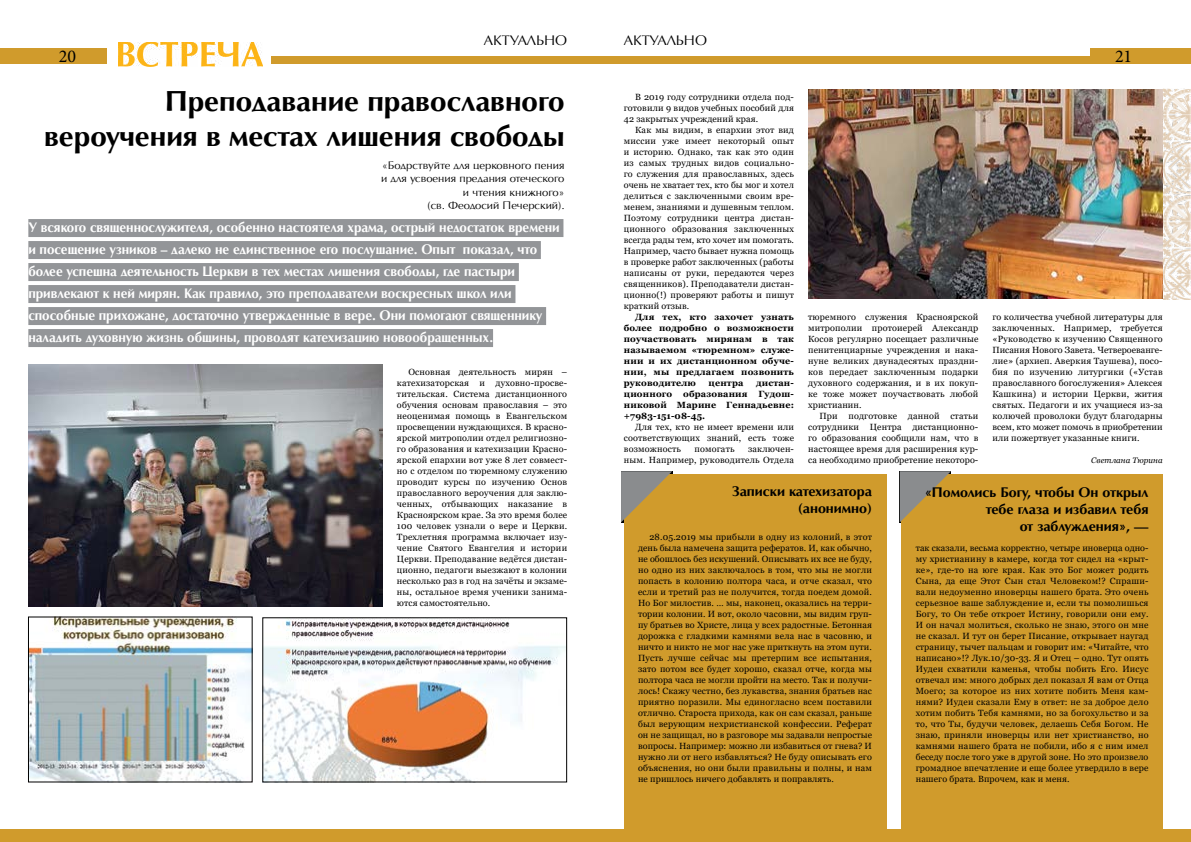
<style>
.page{position:relative;width:1191px;height:842px;background:#fff}
.page>*{position:absolute;margin:0;border:0;box-sizing:border-box;transform-origin:0 0}
.t1{font:700 29px/34.8px "AG Opus High Resolution";color:#000;text-align:right}
.t2{font:18px "Minion Pro";color:#000}
.t3{font:700 14px/22px "AG Opus High Resolution";color:#fff;scale:.96 1}
.t4{font:700 14px/16.8px "AG Opus High Resolution";color:#000;text-align:right}
.t5{font:14px "AG Opus High Resolution";color:#000}
.t6{font:11px/13.2px "AG Opus High Resolution";color:#000;text-align:right}
.t7{font:9px/11px "Georgia";letter-spacing:.015em;color:#000;text-align:justify}
.t8{font:700 9px/11px "Georgia";letter-spacing:.02em;color:#000;text-align:justify}
.t9{font:italic 8px "Georgia";letter-spacing:.01em;color:#000}
</style>
<div class="page">
<div style="left:0;top:48px;width:106px;height:16px;background:#d09b2c"></div>
<div style="left:1090px;top:48px;width:101px;height:16px;background:#d09b2c"></div>
<div style="left:271px;top:56px;width:324px;height:8px;background:#d09b2c"></div>
<div style="left:595px;top:56px;width:596px;height:8px;background:#d09b2c"></div>
<div style="left:0;top:829px;width:1191px;height:13px;background:#d09b2c"></div>
<img style="left:118px;top:42px;width:145px;height:25px">
<div style="left:624px;top:474px;width:262px;height:368px;background:#d09b2c"></div>
<div style="left:901px;top:474px;width:261px;height:368px;background:#d09b2c"></div>
<img style="left:808px;top:88px;width:383px;height:211px">
<img style="left:30px;top:619px;width:220px;height:161px">
<img style="left:28px;top:364px;width:355px;height:242px">
<div style="left:28px;top:219px;width:535px;height:18px;background:#939598"></div>
<div style="left:28px;top:241px;width:513px;height:18px;background:#939598"></div>
<div style="left:28px;top:263px;width:491px;height:18px;background:#939598"></div>
<div style="left:28px;top:285px;width:487px;height:18px;background:#939598"></div>
<div style="left:28px;top:307px;width:518px;height:18px;background:#939598"></div>
<div style="left:28px;top:329px;width:465px;height:18px;background:#939598"></div>
<img style="left:265px;top:620px;width:300px;height:160px">
<svg style="left:621px;top:471px;width:51px;height:51px"></svg>
<svg style="left:899px;top:471px;width:52px;height:51px"></svg>
<h3 class="t5" style="left:484px;top:32px;width:85px">АКТУАЛЬНО</h3>
<h3 class="t5" style="left:624px;top:32px;width:85px">АКТУАЛЬНО</h3>
<h2 class="t2" style="left:59px;top:44px;width:19px">20</h2>
<h2 class="t2" style="left:1115px;top:44px;width:19px">21</h2>
<p class="t7" style="left:624px;top:92px;width:172px;text-indent:11px">В 2019 году сотрудники отдела под&shy;готовили 9 видов учебных пособий для 42 закрытых учреждений края.</p>
<p class="t7" style="left:624px;top:125px;width:172px;text-indent:11px">Как мы видим, в епархии этот вид миссии уже имеет некоторый опыт и историю. Однако, так как это один из самых трудных видов социально&shy;го служения для православных, здесь очень не хватает тех, кто бы мог и хотел делиться с заключенными своим вре&shy;менем, знаниями и душевным теплом.<br>Поэтому сотрудники центра дистан&shy;ционного образования заключенных всегда рады тем, кто хочет им помогать.<br>Например, часто бывает нужна помощь в проверке работ заключенных (работы написаны от руки, передаются через священников). Преподаватели дистан&shy;ционно(!) проверяют работы и пишут краткий отзыв.</p>
<p class="t8" style="left:624px;top:311px;width:172px;text-indent:11px">Для тех, кто захочет узнать более подробно о возможности поучаствовать мирянам в так называемом «тюремном» служе&shy;нии и их дистанционном обуче&shy;нии, мы предлагаем позвонить руководителю</p>
<h1 class="t1" style="left:44px;top:84px;width:522px">Преподавание православного вероучения в местах лишения свободы</h1>
<p class="t6" style="left:381px;top:159px;width:185px">«Бодрствуйте для церковного пения и для усвоения предания отеческого и чтения книжного»<br>(св. Феодосий Печерский).</p>
<p class="t3" style="left:28px;top:216px;width:555px">У всякого священнослужителя, особенно настоятеля храма, острый недостаток времени и посещение узников – далеко не единственное его послушание. Опыт показал, что более успешна деятельность Церкви в тех местах лишения свободы, где пастыри привлекают к ней мирян. Как правило, это преподаватели воскресных школ или способные прихожане, достаточно утвержденные в вере. Они помогают священнику наладить духовную жизнь общины, проводят катехизацию новообращенных.</p>
<p class="t7" style="left:992px;top:312px;width:172px">го количества учебной литературы для заключенных. Например, требуется «Руководство к изучению Священного Писания Нового Завета. Четвероеванге&shy;лие» (архиеп. Аверкия Таушева), посо&shy;бия по изучению литургики («Устав православного богослужения» Алексея Кашкина) и истории Церкви, жития святых. Педагоги и их учащиеся из-за колючей проволоки будут благодарны всем, кто может помочь в приобретении или пожертвует указанные книги.</p>
<p class="t9" style="left:1091px;top:455px;width:73px">Светлана Тюрина</p>
<p class="t7" style="left:808px;top:312px;width:172px">тюремного служения Красноярской митрополии протоиерей Александр Косов регулярно посещает различные пенитенциарные учреждения и нака&shy;нуне великих двунадесятых праздни&shy;ков передает заключенным подарки духовного содержания, и в их покуп&shy;ке тоже может поучаствовать любой христианин.</p>
<p class="t7" style="left:808px;top:411px;width:172px;text-indent:11px">При подготовке данной статьи сотрудники Центра дистанционно&shy;го образования сообщили нам, что в настоящее время для расширения кур&shy;са необходимо приобретение некоторо-</p>
<p class="t7" style="left:397px;top:367px;width:172px;text-indent:11px">Основная деятельность мирян – катехизаторская и духовно-просве&shy;тительская. Система дистанционного обучения основам православия – это неоценимая помощь в Евангельском просвещении нуждающихся. В красно&shy;ярской митрополии отдел религиозно&shy;го образования и катехизации Красно&shy;ярской епархии вот уже 8 лет совмест&shy;но с отделом по тюремному служению проводит курсы по изучению Основ православного вероучения для заклю&shy;ченных, отбывающих наказание в Красноярском крае. За это время более 100 человек узнали о вере и Церкви.<br>Трехлетняя программа включает изу&shy;чение Святого Евангелия и истории Церкви. Преподавание ведётся дистан&shy;ционно, педагоги выезжают в колонии несколько раз в год на зачёты и экзаме&shy;ны, остальное время ученики занима&shy;ются самостоятельно.</p>
<p class="t8" style="left:624px;top:377px;width:172px;text-indent:132px">дистан&shy;ционного образования Гудош&shy;никовой Марине Геннадьевне: +7983-151-08-45.</p>
<p class="t7" style="left:624px;top:422px;width:172px;text-indent:11px">Для тех, кто не имеет времени или соответствующих знаний, есть тоже возможность</p>
<p class="t8" style="left:708px;top:377px;width:36px">центра</p>
<p class="t7" style="left:624px;top:444px;width:172px;text-align:right">заключен-<br>ным. Например, руководитель Отдела</p>
<p class="t7" style="left:694px;top:444px;width:42px">помогать</p>
<h3 class="t4" style="left:732px;top:483px;width:141px">Записки катехизатора (анонимно)</h3>
<p class="t7" style="left:638px;top:532px;width:235px;text-indent:11px">28.05.2019 мы прибыли в одну из колоний, в этот день была намечена защита рефератов. И, как обычно, не обошлось без искушений. Описывать их все не буду, но одно из них заключалось в том, что мы не могли попасть в колонию полтора часа, и отче сказал, что если и третий раз не получится, тогда поедем домой.<br>Но Бог милостив. … мы, наконец, оказались на терри&shy;тории колонии. И вот, около часовни, мы видим груп&shy;пу братьев во Христе, лица у всех радостные. Бетонная дорожка с гладкими камнями вела нас в часовню, и ничто и никто не мог нас уже приткнуть на этом пути.<br>Пусть лучше сейчас мы претерпим все испытания, зато потом все будет хорошо, сказал отче, когда мы полтора часа не могли пройти на место. Так и получи&shy;лось! Скажу честно, без лукавства, знания братьев нас приятно поразили. Мы единогласно всем поставили отлично. Староста прихода, как он сам сказал, раньше был верующим нехристианской конфессии. Реферат он не защищал, но в разговоре мы задавали непростые вопросы. Например: можно ли избавиться от гнева? И нужно ли от него избавляться? Не буду описывать его объяснения, но они были правильны и полны, и нам не пришлось ничего добавлять и поправлять.</p>
<h3 class="t4" style="left:924px;top:484px;width:225px">«Помолись Богу, чтобы Он открыл тебе глаза и избавил тебя<br>от заблуждения», —</h3>
<p class="t7" style="left:915px;top:543px;width:234px">так сказали, весьма корректно, четыре иноверца одно&shy;му христианину в камере, когда тот сидел на «крыт&shy;ке», где-то на юге края. Как это Бог может родить Сына, да еще Этот Сын стал Человеком!? Спраши&shy;вали недоуменно иноверцы нашего брата. Это очень серьезное ваше заблуждение и, если ты помолишься Богу, то Он тебе откроет Истину, говорили они ему.<br>И он начал молиться, сколько не знаю, этого он мне не сказал. И тут он берет Писание, открывает наугад страницу, тычет пальцам и говорит им: «Читайте, что написано»!? Лук.10/30-33. Я и Отец – одно. Тут опять Иудеи схватили каменья, чтобы побить Его. Иисус отвечал им: много добрых дел показал Я вам от Отца Моего; за которое из них хотите побить Меня кам&shy;нями? Иудеи сказали Ему в ответ: не за доброе дело хотим побить Тебя камнями, но за богохульство и за то, что Ты, будучи человек, делаешь Себя Богом. Не знаю, приняли иноверцы или нет христианство, но камнями нашего брата не побили, ибо я с ним имел беседу после того уже в другой зоне. Но это произвело громадное впечатление и еще более утвердило в вере нашего брата. Впрочем, как и меня.</p>
</div>
